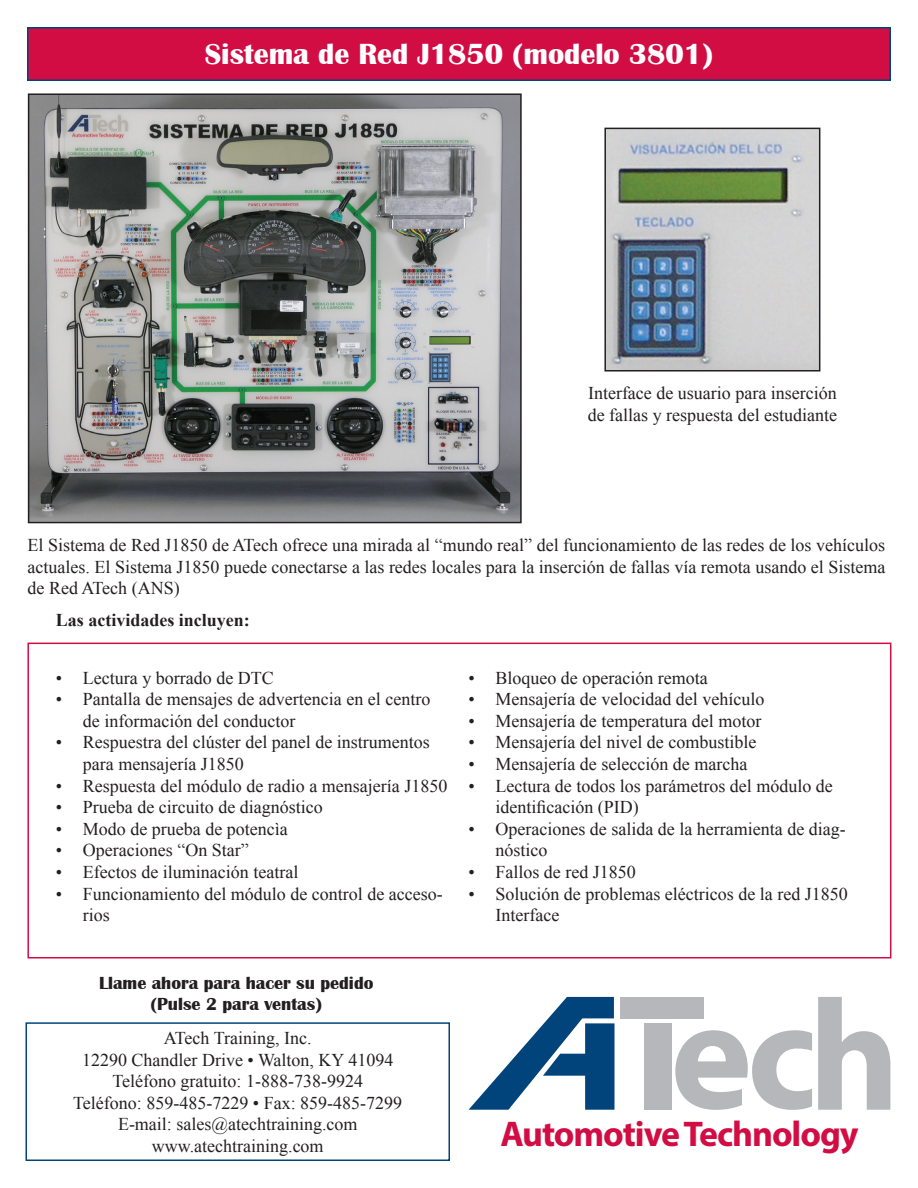
<style>
.page{position:relative;width:918px;height:1188px;background:#fff}
.page>*{position:absolute;margin:0;border:0;box-sizing:border-box;transform-origin:0 0}
.t1{font:700 35.85px "Myriad Pro";letter-spacing:-.03em;color:#d20d44}
.t2{font:700 30px "Britannic";color:#fff}
.t3{font:18px/21.6px "Times New Roman";color:#231f20}
.t4{font:700 18px "Britannic";color:#231f20}
.t5{font:700 18px "Times New Roman";color:#231f20}
</style>
<div class="page">
<div style="left:28px;top:28px;width:862px;height:52px;background:#d20d44"></div>
<div style="left:27px;top:27px;width:864px;height:54px;border:2px solid #00447b"></div>
<div style="left:26px;top:1022px;width:424px;height:139px;border:2px solid #00447b"></div>
<svg style="left:675px;top:1030px;width:137px;height:80px"></svg>
<svg style="left:818px;top:997px;width:72px;height:113px"></svg>
<svg style="left:469px;top:997px;width:145px;height:113px"></svg>
<div style="left:620px;top:997px;width:83px;height:21px;background:#b6b7bb"></div>
<div style="left:645px;top:1023px;width:27px;height:87px;background:#b6b7bb"></div>
<img style="left:31px;top:96px;width:488px;height:424px">
<div style="left:28px;top:93px;width:494px;height:430px;border:2px solid #231f20"></div>
<img style="left:607px;top:131px;width:210px;height:238px">
<div style="left:604px;top:128px;width:216px;height:244px;border:2px solid #231f20"></div>
<div style="left:27px;top:643px;width:864px;height:315px;border:2px solid #d20d44"></div>
<p class="t2" style="left:205px;top:37px;width:510px">Sistema de Red J1850 (modelo 3801)</p>
<p class="t3" style="left:588px;top:382px;width:251px">Interface de usuario para inserción de fallas y respuesta del estudiante</p>
<p class="t3" style="left:28px;top:534px;width:859px;text-align:justify">El Sistema de Red J1850 de ATech ofrece una mirada al “mundo real” del funcionamiento de las redes de los vehículos actuales. El Sistema J1850 puede conectarse a las redes locales para la inserción de fallas vía remota usando el Sistema de Red ATech (ANS)</p>
<p class="t5" style="left:56px;top:607px;width:196px">Las actividades incluyen:</p>
<p class="t3" style="left:56px;top:666px;width:219px">• Lectura y borrado de DTC</p>
<p class="t3" style="left:83px;top:688px;width:349px;text-indent:-27px">• Pantalla de mensajes de advertencia en el centro de información del conductor</p>
<p class="t3" style="left:83px;top:731px;width:348px;text-indent:-27px">• Respuestra del clúster del panel de instrumentos para mensajería J1850</p>
<p class="t3" style="left:56px;top:774px;width:393px">• Respuesta del módulo de radio a mensajería J1850</p>
<p class="t3" style="left:56px;top:796px;width:268px">• Prueba de circuito de diagnóstico</p>
<p class="t3" style="left:56px;top:818px;width:233px">• Modo de prueba de potencìa</p>
<p class="t3" style="left:56px;top:839px;width:194px">• Operaciones “On Star”</p>
<p class="t3" style="left:56px;top:861px;width:244px">• Efectos de iluminación teatral</p>
<p class="t3" style="left:83px;top:882px;width:361px;text-indent:-27px">• Funcionamiento del módulo de control de acceso&shy;rios</p>
<p class="t4" style="left:99px;top:972px;width:276px">Llame ahora para hacer su pedido</p>
<p class="t4" style="left:150px;top:994px;width:173px">(Pulse 2 para ventas)</p>
<p class="t3" style="left:164px;top:1027px;width:149px">ATech Training, Inc.</p>
<p class="t3" style="left:82px;top:1048px;width:313px">12290 Chandler Drive • Walton, KY 41094</p>
<p class="t3" style="left:112px;top:1070px;width:252px">Teléfono gratuito: 1-888-738-9924</p>
<p class="t3" style="left:73px;top:1092px;width:331px">Teléfono: 859-485-7229 • Fax: 859-485-7299</p>
<p class="t3" style="left:118px;top:1113px;width:241px">E-mail: sales@atechtraining.com</p>
<p class="t3" style="left:152px;top:1135px;width:173px">www.atechtraining.com</p>
<p class="t3" style="left:468px;top:666px;width:241px">• Bloqueo de operación remota</p>
<p class="t3" style="left:468px;top:688px;width:297px">• Mensajería de velocidad del vehículo</p>
<p class="t3" style="left:468px;top:710px;width:294px">• Mensajería de temperatura del motor</p>
<p class="t3" style="left:468px;top:731px;width:289px">• Mensajería del nivel de combustible</p>
<p class="t3" style="left:468px;top:753px;width:280px">• Mensajería de selección de marcha</p>
<p class="t3" style="left:495px;top:774px;width:339px;text-indent:-27px">• Lectura de todos los parámetros del módulo de identificación (PID)</p>
<p class="t3" style="left:495px;top:818px;width:352px;text-indent:-27px">• Operaciones de salida de la herramienta de diag&shy;nóstico</p>
<p class="t3" style="left:468px;top:861px;width:169px">• Fallos de red J1850</p>
<p class="t3" style="left:495px;top:882px;width:354px;text-indent:-27px">• Solución de problemas eléctricos de la red J1850<br>Interface</p>
<p class="t1" style="left:500px;top:1111px;width:360px">Automotive Technology</p>
</div>
